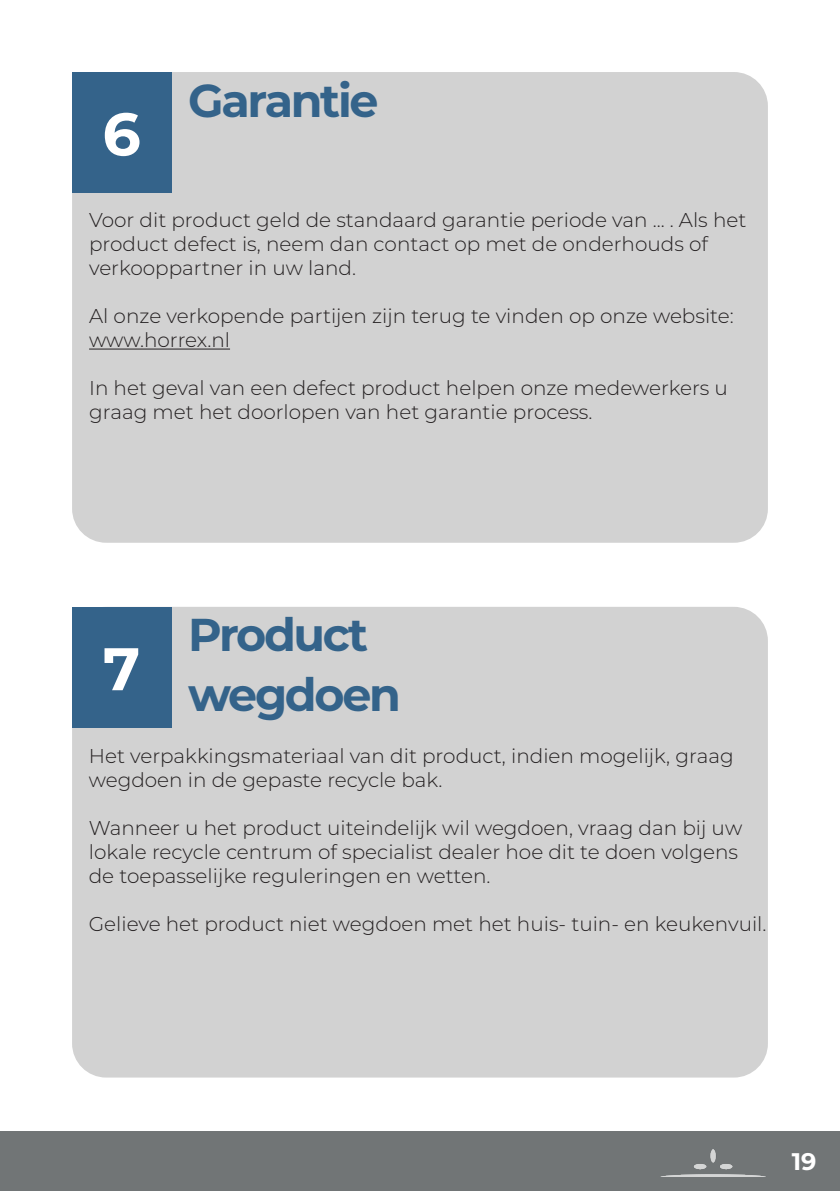
<style>
.page{position:relative;width:840px;height:1191px;background:#fff}
.page>*{position:absolute;margin:0;border:0;box-sizing:border-box;transform-origin:0 0}
.t1{font:700 60px "Montserrat";color:#fff}
.t2{font:700 46px/60px "Montserrat";letter-spacing:-.05em;color:#34638a}
.t3{font:700 24px "Montserrat";color:#fff}
.t4{font:300 20px/24px "Montserrat";color:#231f20}
</style>
<div class="page">
<div style="left:0;top:1131px;width:839px;height:60px;background:#717576"></div>
<img style="left:665px;top:1149px;width:96px;height:27px">
<div style="left:72px;top:72px;width:695px;height:471px;background:#d2d2d2;border-radius:34px"></div>
<div style="left:72px;top:607px;width:695px;height:470px;background:#d2d2d2;border-radius:34px"></div>
<div style="left:72px;top:72px;width:99px;height:121px;background:#34638a"></div>
<div style="left:72px;top:607px;width:99px;height:120px;background:#34638a"></div>
<hr style="left:89px;top:348px;width:141px;height:1px;background:#231f20">
<p class="t1" style="left:102px;top:91px;width:40px">6</p>
<p class="t2" style="left:188px;top:68px;width:192px">Garantie</p>
<p class="t4" style="left:89px;top:207px;width:658px">Voor dit product geld de standaard garantie periode van ... . Als het product defect is, neem dan contact op met de onderhouds of verkooppartner in uw land.</p>
<p class="t4" style="left:89px;top:303px;width:646px">Al onze verkopende partijen zijn terug te vinden op onze website:</p>
<p class="t4" style="left:89px;top:327px;width:142px">www.horrex.nl</p>
<p class="t4" style="left:89px;top:375px;width:640px">In het geval van een defect product helpen onze medewerkers u graag met het doorlopen van het garantie process.</p>
<p class="t1" style="left:103px;top:625px;width:39px">7</p>
<p class="t2" style="left:188px;top:603px;width:214px">Product wegdoen</p>
<p class="t4" style="left:89px;top:743px;width:646px">Het verpakkingsmateriaal van dit product, indien mogelijk, graag wegdoen in de gepaste recycle bak.</p>
<p class="t4" style="left:89px;top:815px;width:654px">Wanneer u het product uiteindelijk wil wegdoen, vraag dan bij uw lokale recycle centrum of specialist dealer hoe dit te doen volgens de toepasselijke reguleringen en wetten.</p>
<p class="t4" style="left:89px;top:911px;width:678px">Gelieve het product niet wegdoen met het huis- tuin- en keukenvuil.</p>
<p class="t3" style="left:791px;top:1143px;width:26px">19</p>
</div>
